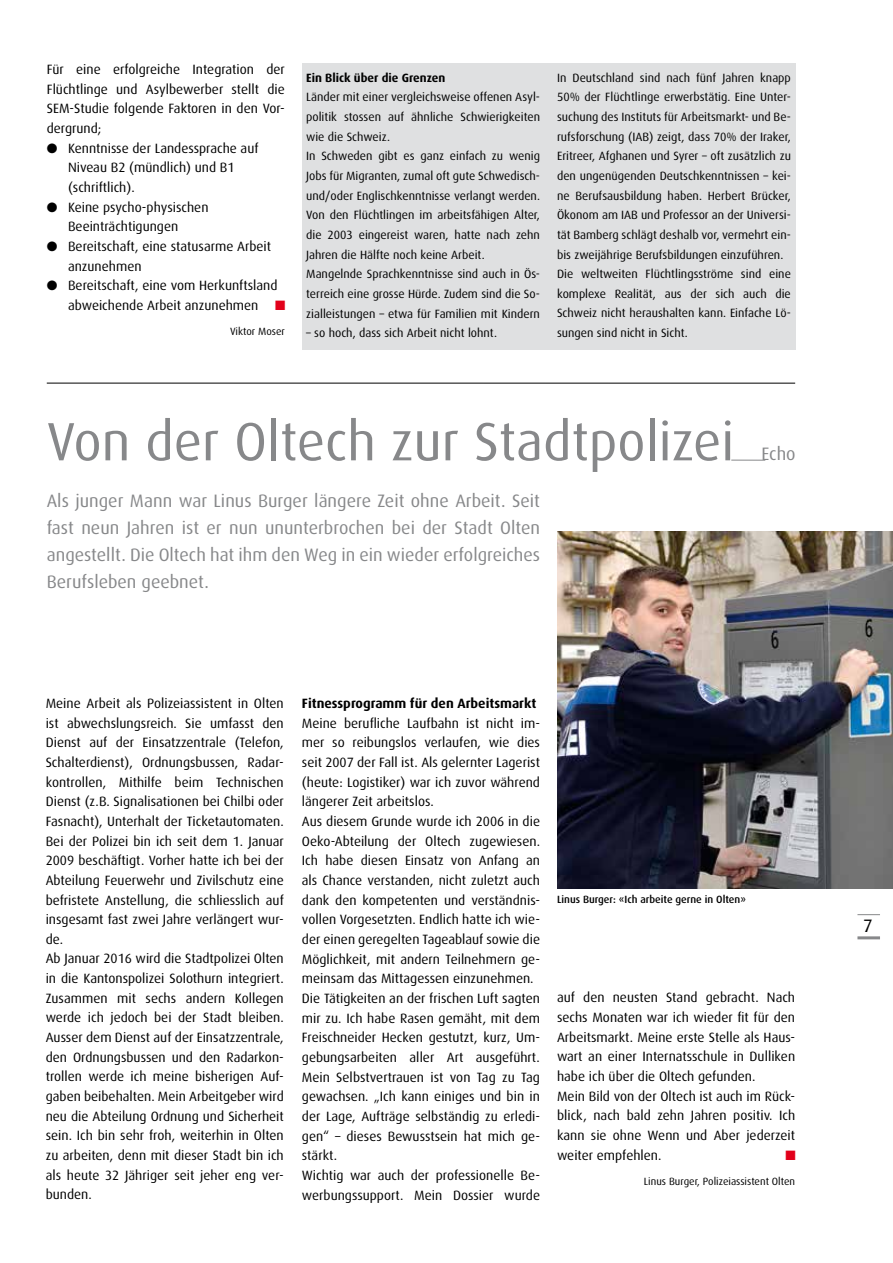
<style>
.page{position:relative;width:893px;height:1263px;background:#fff}
.page>*{position:absolute;margin:0;border:0;box-sizing:border-box;transform-origin:0 0}
.t1{font:54px "Dax OT";color:#87888a}
.t2{font:18px/27px "Dax OT";color:#87888a;text-align:justify}
.t3{font:18px "Dax OT";color:#000}
.t4{font:13.5px/19.6px "Dax OT";color:#000}
.t5{font:700 13.5px "Dax OT";color:#000}
.t6{font:13.5px "Zapf Dingbats";color:#e2001a}
.t7{font:12px/19.6px "Dax OT";color:#000}
.t8{font:700 12px "Dax OT";color:#000}
.t9{font:10.5px "Dax OT";color:#000}
.t10{font:500 10.5px "Dax OT";color:#000}
</style>
<div class="page">
<svg style="left:857px;top:914px;width:23px;height:1px"></svg>
<hr style="left:857px;top:936px;width:23px;height:3px;background:#87888a">
<div style="left:302px;top:64px;width:493px;height:286px;background:#dfe0e1"></div>
<img style="left:557px;top:531px;width:336px;height:358px">
<hr style="left:731px;top:460px;width:34px;height:1px;background:#87888a">
<hr style="left:47px;top:383px;width:748px;height:1px;background:#000">
<p class="t4" style="left:47px;top:57px;width:240px;text-align:justify">Für eine erfolgreiche Integration der Flüchtlinge und Asylbewerber stellt die SEM-Studie folgende Faktoren in den Vor&shy;dergrund;</p>
<p class="t4" style="left:68px;top:136px;width:192px;text-indent:-21px">● Kenntnisse der Landessprache auf<br>Niveau B2 (mündlich) und B1 (schriftlich).</p>
<p class="t4" style="left:68px;top:195px;width:142px;text-indent:-21px">● Keine psycho-physischen<br>Beeinträchtigungen</p>
<p class="t4" style="left:68px;top:234px;width:205px;text-indent:-21px">● Bereitschaft, eine statusarme Arbeit anzunehmen</p>
<p class="t4" style="left:47px;top:273px;width:232px;text-align:center">● Bereitschaft, eine vom Herkunftsland abweichende Arbeit anzunehmen</p>
<p class="t9" style="left:230px;top:321px;width:56px">Viktor Moser</p>
<p class="t6" style="left:275px;top:299px;width:12px">■</p>
<p class="t8" style="left:306px;top:66px;width:141px">Ein Blick über die Grenzen</p>
<p class="t7" style="left:306px;top:85px;width:235px">Länder mit einer vergleichsweise offenen Asyl&shy;politik stossen auf ähnliche Schwierigkeiten wie die Schweiz.<br>In Schweden gibt es ganz einfach zu wenig Jobs für Migranten, zumal oft gute Schwedisch&shy;und/oder Englischkenntnisse verlangt werden.<br>Von den Flüchtlingen im arbeitsfähigen Alter, die 2003 eingereist waren, hatte nach zehn Jahren die Hälfte noch keine Arbeit.<br>Mangelnde Sprachkenntnisse sind auch in Ös&shy;terreich eine grosse Hürde. Zudem sind die So&shy;zialleistungen – etwa für Familien mit Kindern</p>
<p class="t7" style="left:306px;top:321px;width:192px">– so hoch, dass sich Arbeit nicht lohnt.</p>
<p class="t7" style="left:557px;top:66px;width:235px">In Deutschland sind nach fünf Jahren knapp 50% der Flüchtlinge erwerbstätig. Eine Unter&shy;suchung des Instituts für Arbeitsmarkt- und Be&shy;rufsforschung (IAB) zeigt, dass 70% der Iraker, Eritreer, Afghanen und Syrer – oft zusätzlich zu den ungenügenden Deutschkenntnissen – kei&shy;ne Berufsausbildung haben. Herbert Brücker, Ökonom am IAB und Professor an der Universi&shy;tät Bamberg schlägt deshalb vor, vermehrt ein&shy;bis zweijährige Berufsbildungen einzuführen.<br>Die weltweiten Flüchtlingsströme sind eine komplexe Realität, aus der sich auch die Schweiz nicht heraushalten kann. Einfache Lö&shy;sungen sind nicht in Sicht.</p>
<h1 class="t1" style="left:47px;top:390px;width:689px">Von der Oltech zur Stadtpolizei</h1>
<h2 class="t2" style="left:47px;top:484px;width:495px">Als junger Mann war Linus Burger längere Zeit ohne Arbeit. Seit fast neun Jahren ist er nun ununterbrochen bei der Stadt Olten angestellt. Die Oltech hat ihm den Weg in ein wieder erfolgreiches Berufsleben geebnet.</h2>
<h2 class="t2" style="left:761px;top:437px;width:36px">Echo</h2>
<p class="t4" style="left:46px;top:691px;width:240px">Meine Arbeit als Polizeiassistent in Olten ist abwechslungsreich. Sie umfasst den Dienst auf der Einsatzzentrale (Telefon, Schalterdienst), Ordnungsbussen, Radar&shy;kontrollen, Mithilfe beim Technischen Dienst (z.B. Signalisationen bei Chilbi oder Fasnacht), Unterhalt der Ticketautomaten.<br>Bei der Polizei bin ich seit dem 1. Januar 2009 beschäftigt. Vorher hatte ich bei der Abteilung Feuerwehr und Zivilschutz eine befristete Anstellung, die schliesslich auf insgesamt fast zwei Jahre verlängert wur&shy;de.<br>Ab Januar 2016 wird die Stadtpolizei Olten in die Kantonspolizei Solothurn integriert.<br>Zusammen mit sechs andern Kollegen werde ich jedoch bei der Stadt bleiben.<br>Ausser dem Dienst auf der Einsatzzentrale, den Ordnungsbussen und den Radarkon&shy;trollen werde ich meine bisherigen Auf&shy;gaben beibehalten. Mein Arbeitgeber wird neu die Abteilung Ordnung und Sicherheit sein. Ich bin sehr froh, weiterhin in Olten zu arbeiten, denn mit dieser Stadt bin ich als heute 32 Jähriger seit jeher eng ver&shy;bunden.</p>
<p class="t5" style="left:302px;top:690px;width:236px">Fitnessprogramm für den Arbeitsmarkt</p>
<p class="t4" style="left:302px;top:711px;width:240px">Meine berufliche Laufbahn ist nicht im&shy;mer so reibungslos verlaufen, wie dies seit 2007 der Fall ist. Als gelernter Lagerist (heute: Logistiker) war ich zuvor während längerer Zeit arbeitslos.<br>Aus diesem Grunde wurde ich 2006 in die Oeko-Abteilung der Oltech zugewiesen.<br>Ich habe diesen Einsatz von Anfang an als Chance verstanden, nicht zuletzt auch dank den kompetenten und verständnis&shy;vollen Vorgesetzten. Endlich hatte ich wie&shy;der einen geregelten Tageablauf sowie die Möglichkeit, mit andern Teilnehmern ge&shy;meinsam das Mittagessen einzunehmen.<br>Die Tätigkeiten an der frischen Luft sagten mir zu. Ich habe Rasen gemäht, mit dem Freischneider Hecken gestutzt, kurz, Um&shy;gebungsarbeiten aller Art ausgeführt.<br>Mein Selbstvertrauen ist von Tag zu Tag gewachsen. „Ich kann einiges und bin in der Lage, Aufträge selbständig zu erledi&shy;gen“ – dieses Bewusstsein hat mich ge&shy;stärkt.<br>Wichtig war auch der professionelle Be&shy;werbungssupport. Mein Dossier wurde</p>
<p class="t10" style="left:557px;top:890px;width:190px">Linus Burger: «Ich arbeite gerne in Olten»</p>
<p class="t4" style="left:557px;top:985px;width:240px">auf den neusten Stand gebracht. Nach sechs Monaten war ich wieder fit für den Arbeitsmarkt. Meine erste Stelle als Haus&shy;wart an einer Internatsschule in Dulliken habe ich über die Oltech gefunden.<br>Mein Bild von der Oltech ist auch im Rück&shy;blick, nach bald zehn Jahren positiv. Ich kann sie ohne Wenn und Aber jederzeit weiter empfehlen.</p>
<p class="t9" style="left:644px;top:1171px;width:153px">Linus Burger, Polizeiassistent Olten</p>
<p class="t6" style="left:786px;top:1148px;width:12px">■</p>
<h2 class="t3" style="left:863px;top:908px;width:11px">7</h2>
</div>
